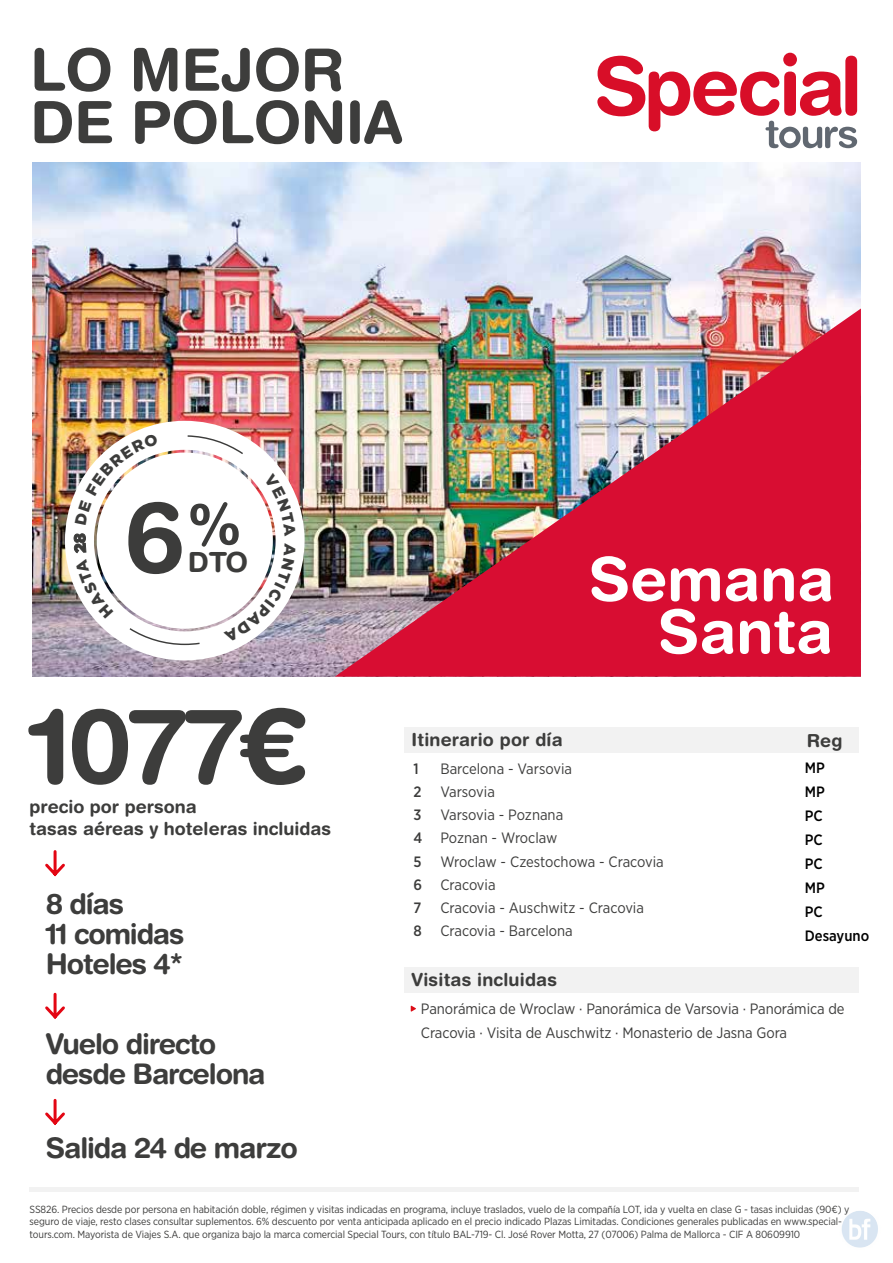
<style>
.page{position:relative;width:893px;height:1263px;background:#fff}
.page>*{position:absolute;margin:0;border:0;box-sizing:border-box;transform-origin:0 0}
.t1{font:700 105px "Helvetica Rounded LT Std";color:#3d3d3c}
.t2{font:700 99.75px "Helvetica Rounded LT Std";color:#3c3c3b}
.t3{font:700 60.45px/52.5px "Helvetica Rounded LT Std";color:#fff;text-align:right}
.t4{font:700 58.5px/52.5px "Helvetica Rounded LT Std";letter-spacing:-.01em;color:#3d3d3c}
.t5{font:700 28.5px/30px "Helvetica Rounded LT Std";letter-spacing:-.04em;color:#3d3d3c}
.t6{font:700 27.75px "Helvetica Rounded LT Std";color:#3c3c3b}
.t7{font:700 18px/21.6px "Helvetica Rounded LT Std";color:#3d3d3c}
.t8{font:15px/23.2px "Gotham Narrow";letter-spacing:-.005em;color:#3d3d3c}
.t9{font:500 15px/24px "Gotham Narrow";color:#000}
.t10{font:500 15px "Gotham Narrow";color:#3d3d3c}
.t11{font:10.35px/12.3px "Gotham Narrow";letter-spacing:-.01em;color:#3d3d3c}
.s1{font-weight:500}
</style>
<div class="page">
<img style="left:32px;top:162px;width:829px;height:515px">
<div style="left:404px;top:727px;width:454px;height:26px;background:#f2f2f2"></div>
<div style="left:404px;top:967px;width:454px;height:26px;background:#f2f2f2"></div>
<svg style="left:597px;top:53px;width:260px;height:95px"></svg>
<div style="left:30px;top:1187px;width:829px;height:5px;background:#f2f2f2"></div>
<svg style="left:45px;top:850px;width:20px;height:27px"></svg>
<svg style="left:45px;top:992px;width:20px;height:27px"></svg>
<svg style="left:45px;top:1099px;width:20px;height:26px"></svg>
<svg style="left:411px;top:1005px;width:5px;height:7px"></svg>
<img style="left:335px;top:308px;width:526px;height:369px">
<img style="left:65px;top:421px;width:240px;height:239px">
<div style="left:97px;top:452px;width:176px;height:177px;background:#fff;border-radius:50%"></div>
<svg style="left:130px;top:628px;width:70px;height:17px"></svg>
<svg style="left:188px;top:435px;width:55px;height:19px"></svg>
<img style="left:841px;top:1211px;width:37px;height:37px">
<svg style="left:74px;top:534px;width:39px;height:84px"></svg>
<img style="left:75px;top:433px;width:84px;height:92px">
<svg style="left:264px;top:473px;width:32px;height:63px"></svg>
<svg style="left:224px;top:543px;width:72px;height:100px"></svg>
<h3 class="t4" style="left:30px;top:43px;width:374px">LO MEJOR<br>DE POLONIA</h3>
<h2 class="t2" style="left:124px;top:477px;width:120px">6<sup>%</sup></h2>
<h3 class="t6" style="left:188px;top:546px;width:62px">DTO</h3>
<h1 class="t1" style="left:29px;top:682px;width:276px">1077€</h1>
<h3 class="t7" style="left:30px;top:796px;width:303px">precio por persona<br>tasas aéreas y hoteleras incluidas</h3>
<h3 class="t5" style="left:46px;top:888px;width:140px">8 días<br>11 comidas<br>Hoteles 4*</h3>
<h3 class="t5" style="left:46px;top:1028px;width:221px">Vuelo directo desde Barcelona</h3>
<h3 class="t5" style="left:46px;top:1133px;width:254px">Salida 24 de marzo</h3>
<h3 class="t3" style="left:589px;top:552px;width:247px">Semana<br>Santa</h3>
<h3 class="t7" style="left:412px;top:728px;width:153px">Itinerario por día</h3>
<h3 class="t7" style="left:807px;top:729px;width:37px">Reg</h3>
<h3 class="t10" style="left:413px;top:759px;width:7px">1</h3>
<h3 class="t8" style="left:440px;top:756px;width:133px">Barcelona - Varsovia</h3>
<h3 class="t10" style="left:413px;top:782px;width:10px">2</h3>
<h3 class="t8" style="left:440px;top:780px;width:56px">Varsovia</h3>
<h3 class="t10" style="left:413px;top:805px;width:9px">3</h3>
<h3 class="t8" style="left:413px;top:803px;width:151px;text-indent:27px">Varsovia - Poznana<br><span class="s1">4</span> Poznan - Wroclaw<br><span class="s1">5</span></h3>
<h3 class="t8" style="left:413px;top:849px;width:252px;text-indent:27px">Wroclaw - Czestochowa - Cracovia<br><span class="s1">6</span> Cracovia<br><span class="s1">7</span></h3>
<h3 class="t8" style="left:413px;top:896px;width:232px;text-indent:27px">Cracovia - Auschwitz - Cracovia<br><span class="s1">8</span> Cracovia - Barcelona</h3>
<h3 class="t7" style="left:412px;top:968px;width:147px">Visitas incluidas</h3>
<h3 class="t9" style="left:805px;top:755px;width:66px">MP<br>MP<br>PC<br>PC<br>PC<br>MP<br>PC<br>Desayuno</h3>
<h3 class="t8" style="left:421px;top:996px;width:425px;line-height:24px">Panorámica de Wroclaw · Panorámica de Varsovia · Panorámica de<br>Cracovia · Visita de Auschwitz · Monasterio de Jasna Gora</h3>
<p class="t11" style="left:30px;top:1203px;width:821px">SS826. Precios desde por persona en habitación doble, régimen y visitas indicadas en programa, incluye traslados, vuelo de la compañía LOT, ida y vuelta en clase G - tasas incluidas (90€) y seguro de viaje, resto clases consultar suplementos. 6% descuento por venta anticipada aplicado en el precio indicado Plazas Limitadas. Condiciones generales publicadas en www.special&shy;tours.com. Mayorista de Viajes S.A. que organiza bajo la marca comercial Special Tours, con título BAL-719- Cl. José Rover Motta, 27 (07006) Palma de Mallorca - CIF A 80609910</p>
</div>
